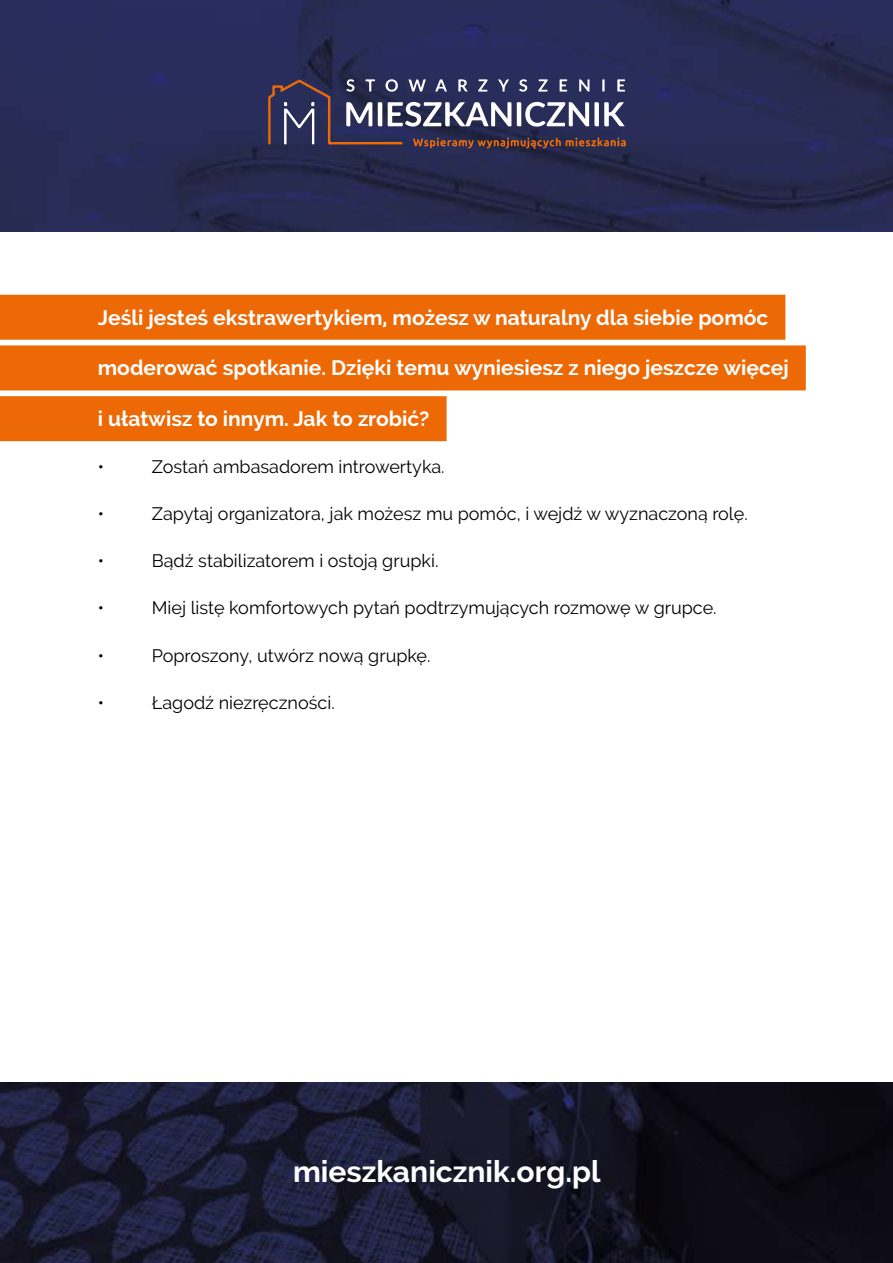
<style>
.page{position:relative;width:893px;height:1263px;background:#fff}
.page>*{position:absolute;margin:0;border:0;box-sizing:border-box;transform-origin:0 0}
.t1{font:700 30px "Raleway";color:#fff}
.t2{font:700 21px "Raleway";color:#fff}
.t3{font:18px "Raleway";color:#000}
</style>
<div class="page">
<img style="left:0;top:0;width:893px;height:231px">
<div style="left:0;top:295px;width:785px;height:45px;background:#ed6905"></div>
<div style="left:0;top:345px;width:806px;height:45px;background:#ed6905"></div>
<div style="left:0;top:396px;width:447px;height:45px;background:#ed6905"></div>
<img style="left:0;top:1083px;width:893px;height:180px">
<svg style="left:268px;top:79px;width:358px;height:70px;background:#54506b"></svg>
<p class="t2" style="left:98px;top:305px;width:672px">Jeśli jesteś ekstrawertykiem, możesz w naturalny dla siebie pomóc</p>
<p class="t2" style="left:98px;top:356px;width:692px">moderować spotkanie. Dzięki temu wyniesiesz z niego jeszcze więcej</p>
<p class="t2" style="left:98px;top:407px;width:333px">i ułatwisz to innym. Jak to zrobić?</p>
<p class="t3" style="left:98px;top:456px;width:8px">•</p>
<p class="t3" style="left:152px;top:456px;width:294px">Zostań ambasadorem introwertyka.</p>
<p class="t3" style="left:98px;top:503px;width:8px">•</p>
<p class="t3" style="left:152px;top:503px;width:597px">Zapytaj organizatora, jak możesz mu pomóc, i wejdź w wyznaczoną rolę.</p>
<p class="t3" style="left:98px;top:550px;width:8px">•</p>
<p class="t3" style="left:152px;top:550px;width:288px">Bądź stabilizatorem i ostoją grupki.</p>
<p class="t3" style="left:98px;top:598px;width:8px">•</p>
<p class="t3" style="left:152px;top:598px;width:566px">Miej listę komfortowych pytań podtrzymujących rozmowę w grupce.</p>
<p class="t3" style="left:98px;top:645px;width:8px">•</p>
<p class="t3" style="left:152px;top:645px;width:280px">Poproszony, utwórz nową grupkę.</p>
<p class="t3" style="left:98px;top:692px;width:8px">•</p>
<p class="t3" style="left:152px;top:692px;width:184px">Łagodź niezręczności.</p>
<h1 class="t1" style="left:293px;top:1154px;width:309px">mieszkanicznik.org.pl</h1>
</div>
